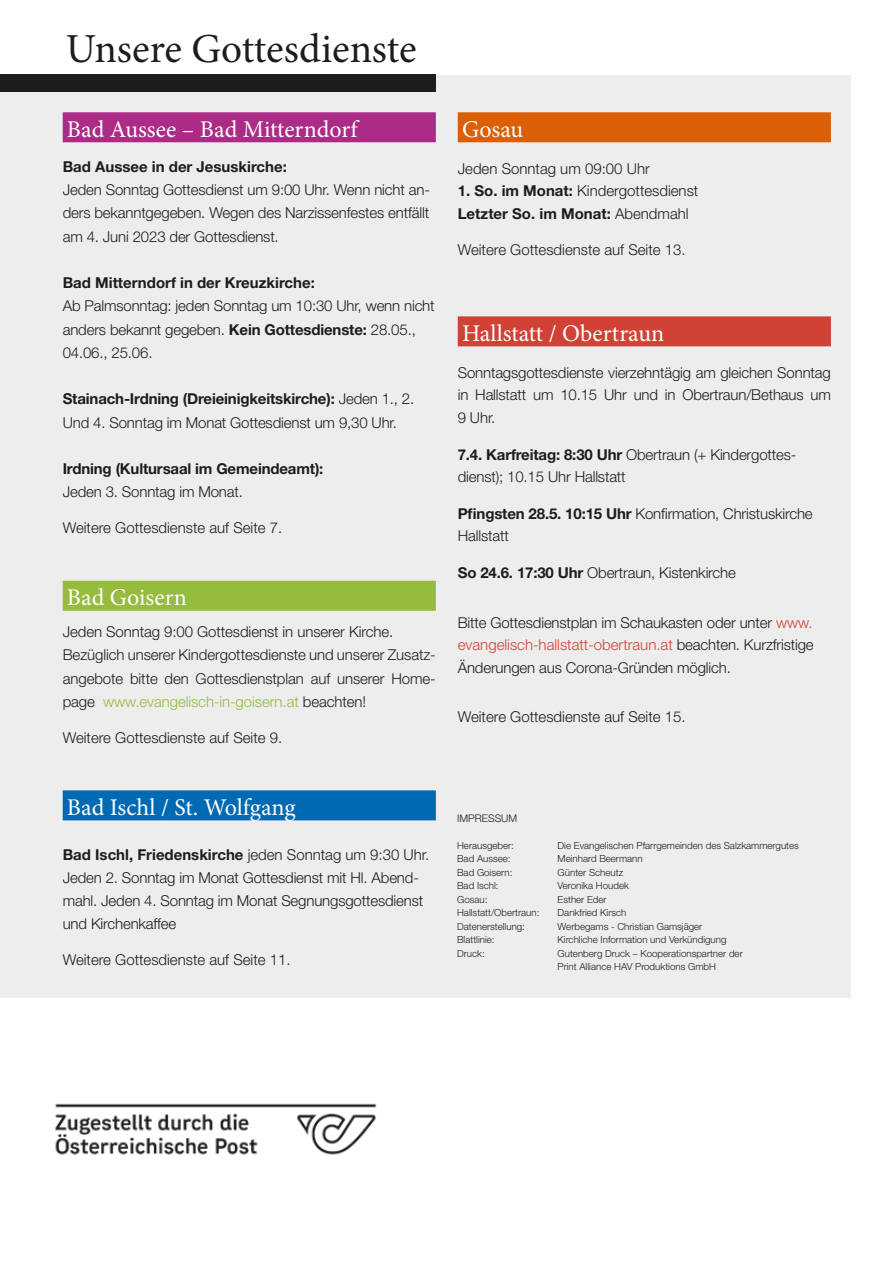
<style>
.page{position:relative;width:893px;height:1263px;background:#fff}
.page>*{position:absolute;margin:0;border:0;box-sizing:border-box;transform-origin:0 0}
.t1{font:41.25px "Minion Pro";letter-spacing:-.005em;color:#1d1d1b}
.t2{font:24px "Minion Pro";color:#fff}
.t3{font:300 15px/23.2px "Helvetica Neue LT Std";letter-spacing:-.01em;color:#1d1d1b}
.t4{font:700 15px/22.5px "Helvetica Neue LT Std";color:#1d1d1b}
.t5{font:300 10.5px "Helvetica Neue LT Std";color:#1d1d1b}
.t6{font:300 9.75px/13.5px "Helvetica Neue LT Std";color:#1d1d1b}
.s1{font-weight:700}
.s2{color:#95bc3d}
.s3{font-weight:300}
.s4{color:#d14236}
</style>
<div class="page">
<div style="left:0;top:75px;width:850px;height:922px;background:#ededed"></div>
<div style="left:63px;top:112px;width:373px;height:30px;background:#ab2b87"></div>
<div style="left:63px;top:581px;width:373px;height:30px;background:#95bc3d"></div>
<div style="left:63px;top:790px;width:373px;height:30px;background:#0069b4"></div>
<div style="left:458px;top:112px;width:373px;height:30px;background:#da5f06"></div>
<div style="left:458px;top:316px;width:373px;height:30px;background:#d14236"></div>
<div style="left:0;top:75px;width:436px;height:17px;background:#1d1d1b"></div>
<img style="left:55px;top:1103px;width:322px;height:52px">
<h1 class="t1" style="left:66px;top:21px;width:352px">Unsere Gottesdienste</h1>
<h2 class="t2" style="left:67px;top:113px;width:292px">Bad Aussee – Bad Mitterndorf</h2>
<p class="t4" style="left:63px;top:155px;width:226px">Bad Aussee in der Jesuskirche:</p>
<p class="t3" style="left:63px;top:178px;width:369px;text-align:justify">Jeden Sonntag Gottesdienst um 9:00 Uhr. Wenn nicht an&shy;ders bekanntgegeben. Wegen des Narzissenfestes entfällt am 4. Juni 2023 der Gottesdienst.</p>
<p class="t4" style="left:63px;top:271px;width:254px">Bad Mitterndorf in der Kreuzkirche:</p>
<p class="t3" style="left:63px;top:294px;width:373px">Ab Palmsonntag: jeden Sonntag um 10:30 Uhr, wenn nicht anders bekannt gegeben. <span class="s1">Kein Gottesdienste:</span> 28.05.,<br>04.06., 25.06.</p>
<p class="t3" style="left:63px;top:387px;width:353px"><span class="s1">Stainach-Irdning (Dreieinigkeitskirche):</span> Jeden 1., 2.<br>Und 4. Sonntag im Monat Gottesdienst um 9,30 Uhr.</p>
<p class="t4" style="left:63px;top:457px;width:262px">Irdning (Kultursaal im Gemeindeamt):</p>
<p class="t3" style="left:63px;top:480px;width:182px">Jeden 3. Sonntag im Monat.</p>
<p class="t3" style="left:63px;top:516px;width:221px">Weitere Gottesdienste auf Seite 7.</p>
<h2 class="t2" style="left:67px;top:582px;width:122px">Bad Goisern</h2>
<p class="t3" style="left:63px;top:620px;width:375px">Jeden Sonntag 9:00 Gottesdienst in unserer Kirche.<br>Bezüglich unserer Kindergottesdienste und unserer Zusatz&shy;angebote bitte den Gottesdienstplan auf unserer Home&shy;page <span class="s2">www.evangelisch-in-goisern.at</span> beachten!</p>
<p class="t3" style="left:63px;top:726px;width:221px">Weitere Gottesdienste auf Seite 9.</p>
<h2 class="t2" style="left:67px;top:791px;width:230px">Bad Ischl / St. Wolfgang</h2>
<p class="t3" style="left:63px;top:842px;width:368px"><span class="s1">Bad Ischl, Friedenskirche</span> jeden Sonntag um 9:30 Uhr.<br>Jeden 2. Sonntag im Monat Gottesdienst mit Hl. Abend&shy;mahl. Jeden 4. Sonntag im Monat Segnungsgottesdienst und Kirchenkaffee</p>
<p class="t3" style="left:63px;top:948px;width:229px">Weitere Gottesdienste auf Seite 11.</p>
<h2 class="t2" style="left:462px;top:113px;width:63px">Gosau</h2>
<p class="t3" style="left:458px;top:156px;width:194px">Jeden Sonntag um 09:00 Uhr</p>
<p class="t4" style="left:458px;top:179px;width:242px">1. So. im Monat: <span class="s3">Kindergottesdienst<br></span>Letzter So. im Monat: <span class="s3">Abendmahl</span></p>
<p class="t3" style="left:458px;top:238px;width:229px">Weitere Gottesdienste auf Seite 13.</p>
<h2 class="t2" style="left:462px;top:317px;width:204px">Hallstatt / Obertraun</h2>
<p class="t3" style="left:458px;top:361px;width:375px;line-height:22.5px;text-align:justify">Sonntagsgottesdienste vierzehntägig am gleichen Sonntag in Hallstatt um 10.15 Uhr und in Obertraun/Bethaus um 9 Uhr.</p>
<p class="t3" style="left:458px;top:443px;width:340px;line-height:22.5px"><span class="s1">7.4. Karfreitag: 8:30 Uhr</span> Obertraun (+ Kindergottes&shy;dienst); 10.15 Uhr Hallstatt</p>
<p class="t3" style="left:458px;top:502px;width:356px;line-height:22.5px"><span class="s1">Pfingsten 28.5. 10:15 Uhr</span> Konfirmation, Christuskirche<br>Hallstatt</p>
<p class="t3" style="left:458px;top:561px;width:280px"><span class="s1">So 24.6. 17:30 Uhr</span> Obertraun, Kistenkirche</p>
<p class="t3" style="left:458px;top:611px;width:357px;line-height:22.5px;text-align:justify">Bitte Gottesdienstplan im Schaukasten oder unter <span class="s4">www. evangelisch-hallstatt-obertraun.at</span> beachten. Kurzfristige Änderungen aus Corona-Gründen möglich.</p>
<p class="t3" style="left:458px;top:705px;width:229px">Weitere Gottesdienste auf Seite 15.</p>
<p class="t5" style="left:457px;top:812px;width:62px">IMPRESSUM</p>
<p class="t6" style="left:457px;top:838px;width:58px">Herausgeber:</p>
<p class="t6" style="left:558px;top:838px;width:243px">Die Evangelischen Pfarrgemeinden des Salzkammergutes</p>
<p class="t6" style="left:457px;top:852px;width:55px">Bad Aussee:</p>
<p class="t6" style="left:558px;top:852px;width:87px">Meinhard Beermann</p>
<p class="t6" style="left:457px;top:865px;width:57px">Bad Goisern:</p>
<p class="t6" style="left:558px;top:865px;width:67px">Günter Scheutz</p>
<p class="t6" style="left:457px;top:879px;width:43px">Bad Ischl:</p>
<p class="t6" style="left:558px;top:879px;width:73px">Veronika Houdek</p>
<p class="t6" style="left:457px;top:892px;width:32px">Gosau:</p>
<p class="t6" style="left:558px;top:892px;width:50px">Esther Eder</p>
<p class="t6" style="left:457px;top:906px;width:84px">Hallstatt/Obertraun:</p>
<p class="t6" style="left:558px;top:906px;width:70px">Dankfried Kirsch</p>
<p class="t6" style="left:457px;top:919px;width:69px">Datenerstellung:</p>
<p class="t6" style="left:558px;top:919px;width:146px">Werbegams - Christian Gamsjäger</p>
<p class="t6" style="left:457px;top:933px;width:39px">Blattlinie:</p>
<p class="t6" style="left:558px;top:933px;width:170px">Kirchliche Information und Verkündigung</p>
<p class="t6" style="left:457px;top:946px;width:29px">Druck:</p>
<p class="t6" style="left:558px;top:946px;width:187px">Gutenberg Druck – Kooperationspartner der<br>Print Alliance HAV Produktions GmbH</p>
</div>
